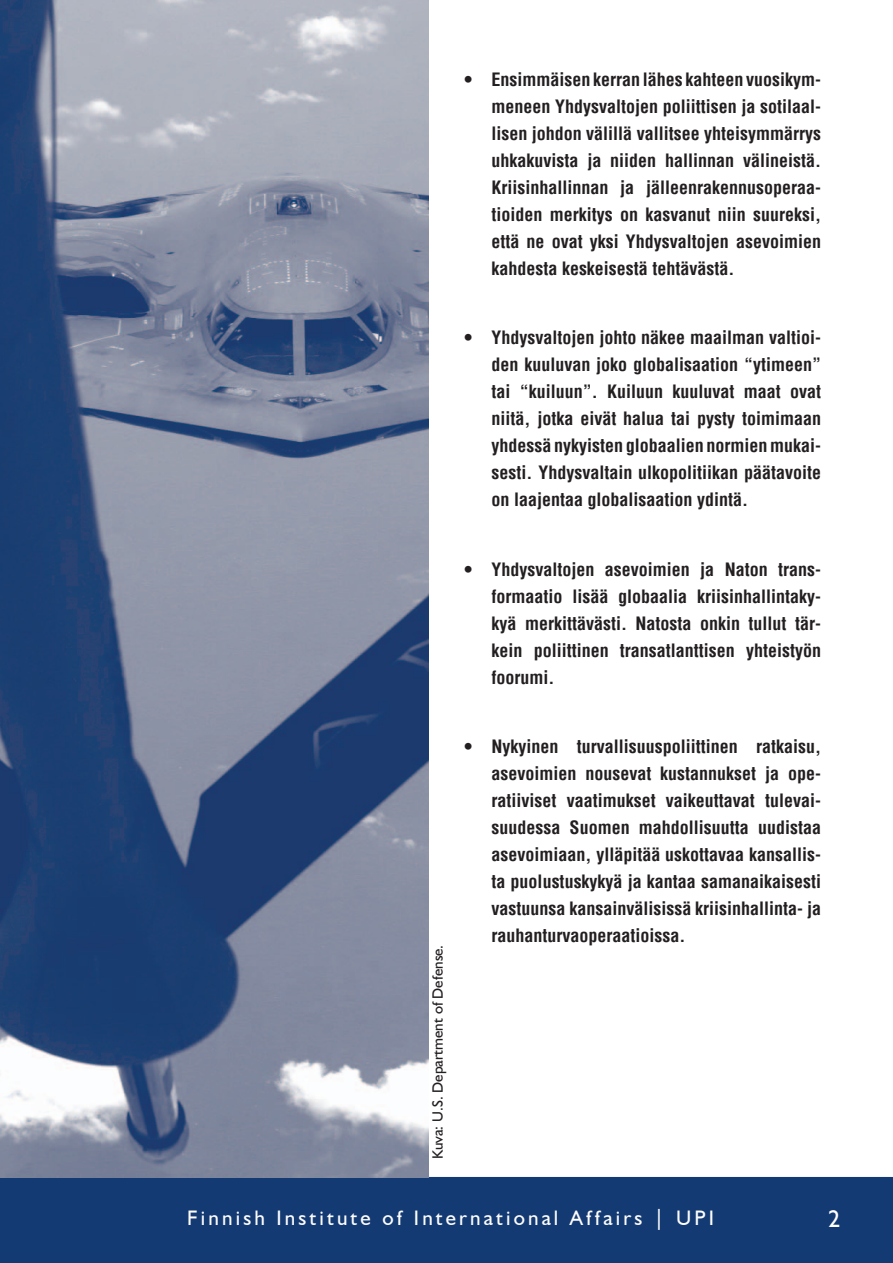
<style>
.page{position:relative;width:893px;height:1263px;background:#fff}
.page>*{position:absolute;margin:0;border:0;box-sizing:border-box;transform-origin:0 0}
.t1{font:24px "Humanist 521 BT";color:#fff}
.t2{font:21px "Humanist 521 BT";letter-spacing:.15em;color:#fdfdfd}
.t3{font:700 condensed 18px/27px "Helvetica";color:#231f20;text-align:justify}
.t4{font:15px "Humanist 521 BT";color:#231f20}
</style>
<div class="page">
<div style="left:0;top:1177px;width:893px;height:86px;background:#143a73"></div>
<img style="left:0;top:0;width:428px;height:1177px">
<p class="t3" style="left:464px;top:65px;width:9px">•</p>
<p class="t3" style="left:491px;top:65px;width:331px">Ensimmäisen kerran lähes kahteen vuosikym&shy;meneen Yhdysvaltojen poliittisen ja sotilaal&shy;lisen johdon välillä vallitsee yhteisymmärrys uhkakuvista ja niiden hallinnan välineistä.<br>Kriisinhallinnan ja jälleenrakennusoperaa&shy;tioiden merkitys on kasvanut niin suureksi, että ne ovat yksi Yhdysvaltojen asevoimien kahdesta keskeisestä tehtävästä.</p>
<p class="t3" style="left:464px;top:324px;width:9px">•</p>
<p class="t3" style="left:491px;top:324px;width:331px">Yhdysvaltojen johto näkee maailman valtioi&shy;den kuuluvan joko globalisaation “ytimeen” tai “kuiluun”. Kuiluun kuuluvat maat ovat niitä, jotka eivät halua tai pysty toimimaan yhdessä nykyisten globaalien normien mukai&shy;sesti. Yhdysvaltain ulkopolitiikan päätavoite on laajentaa globalisaation ydintä.</p>
<p class="t3" style="left:464px;top:555px;width:9px">•</p>
<p class="t3" style="left:491px;top:555px;width:331px">Yhdysvaltojen asevoimien ja Naton trans&shy;formaatio lisää globaalia kriisinhallintaky&shy;kyä merkittävästi. Natosta onkin tullut tär&shy;kein poliittinen transatlanttisen yhteistyön foorumi.</p>
<p class="t3" style="left:464px;top:733px;width:9px">•</p>
<p class="t4" style="left:428px;top:1159px;width:216px;rotate:-90deg">Kuva: U.S. Department of Defense.</p>
<p class="t3" style="left:491px;top:733px;width:331px">Nykyinen turvallisuuspoliittinen ratkaisu, asevoimien nousevat kustannukset ja ope&shy;ratiiviset vaatimukset vaikeuttavat tulevai&shy;suudessa Suomen mahdollisuutta uudistaa asevoimiaan, ylläpitää uskottavaa kansallis&shy;ta puolustuskykyä ja kantaa samanaikaisesti vastuunsa kansainvälisissä kriisinhallinta- ja rauhanturvaoperaatioissa.</p>
<p class="t2" style="left:187px;top:1205px;width:528px">Finnish Institute of International Affairs | UPI</p>
<h1 class="t1" style="left:828px;top:1204px;width:14px">2</h1>
</div>
